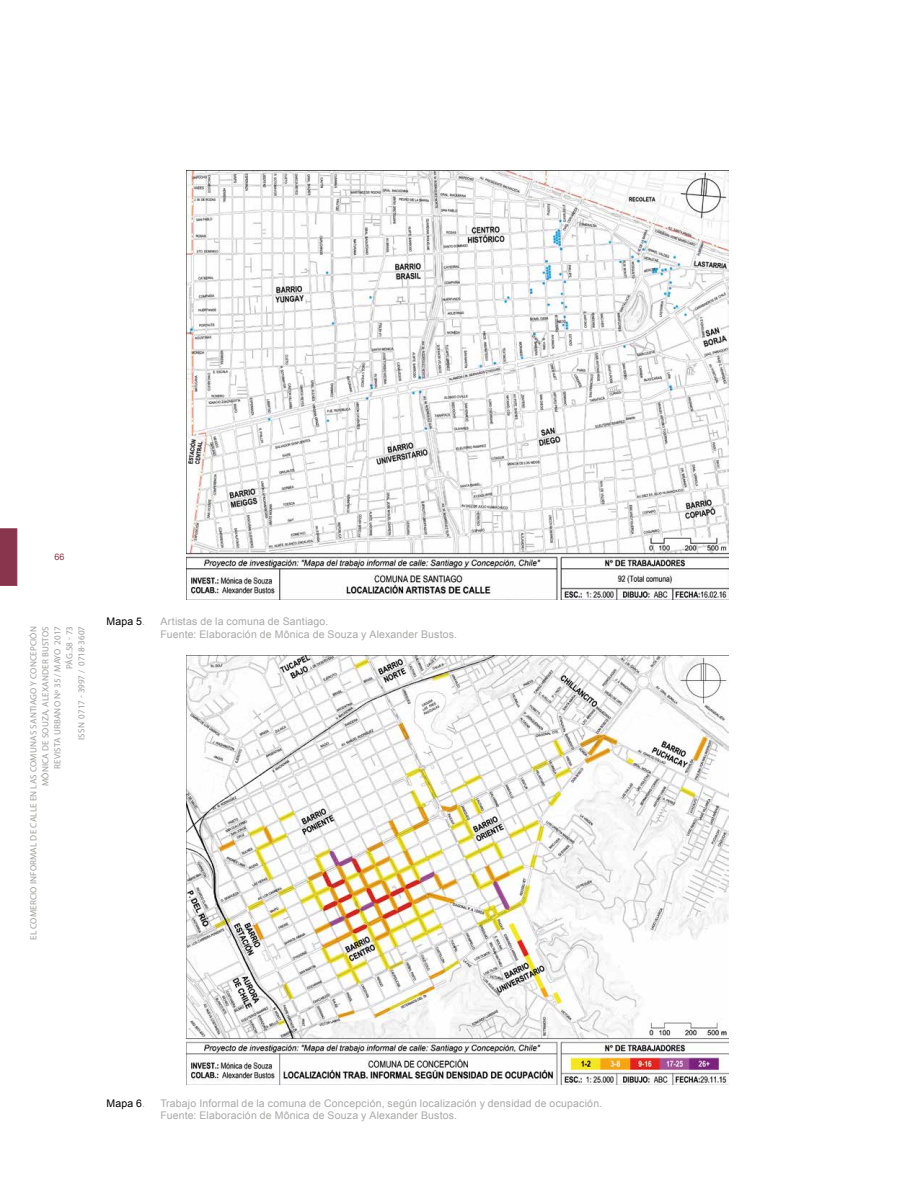
<style>
.page{position:relative;width:915px;height:1191px;background:#fff}
.page>*{position:absolute;margin:0;border:0;box-sizing:border-box;transform-origin:0 0}
.t1{font:10.5px/12.6px "Arial";letter-spacing:.02em;color:#a8a8a7}
.t2{font:10.5px "Arial";letter-spacing:.015em;color:#000}
.t3{font:9px/12px "Myriad Pro";letter-spacing:.02em;color:#9d9d9c;text-align:right}
.t4{font:9px "Arial";color:#88354d}
.s1{color:#a8a8a7}
</style>
<div class="page">
<svg style="left:0;top:528px;width:17px;height:58px"></svg>
<img style="left:186px;top:170px;width:542px;height:429px">
<img style="left:186px;top:655px;width:542px;height:429px">
<p class="t4" style="left:54px;top:551px;width:12px">66</p>
<p class="t3" style="left:27px;top:940px;width:315px;rotate:-90deg">EL COMERCIO INFORMAL DE CALLE EN LAS COMUNAS SANTIAGO Y CONCEPCIÓN MÔNICA DE SOUZA, ALEXANDER BUSTOS<br>REVISTA URBANO Nº 35 / MAYO 2017<br>PÁG.58 - 73<br>ISSN 0717 - 3997 / 0718-3607</p>
<p class="t2" style="left:106px;top:615px;width:40px">Mapa 5<span class="s1">.</span></p>
<p class="t1" style="left:160px;top:615px;width:298px">Artistas de la comuna de Santiago.<br>Fuente: Elaboración de Mônica de Souza y Alexander Bustos.</p>
<p class="t2" style="left:106px;top:1096px;width:40px">Mapa 6<span class="s1">.</span></p>
<p class="t1" style="left:160px;top:1096px;width:443px">Trabajo Informal de la comuna de Concepción, según localización y densidad de ocupación.<br>Fuente: Elaboración de Mônica de Souza y Alexander Bustos.</p>
</div>
